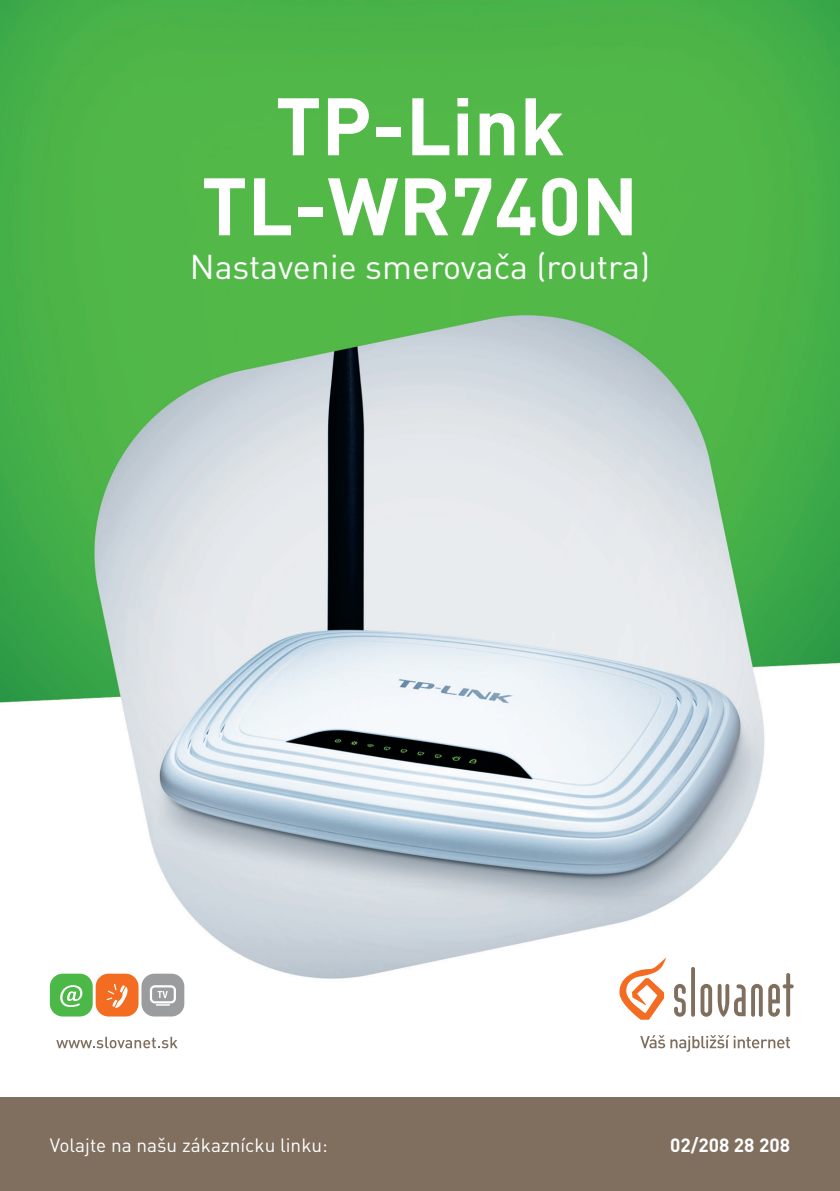
<style>
.page{position:relative;width:840px;height:1191px;background:#fff}
.page>*{position:absolute;margin:0;border:0;box-sizing:border-box;transform-origin:0 0}
.t1{font:700 80px "DIN Pro";color:#fff}
.t2{font:34px "DIN Pro";color:#fff}
.t3{font:19px "DIN Pro";color:#fff}
.t4{font:700 19px "DIN Pro";color:#fff}
</style>
<div class="page">
<img style="left:0;top:0;width:839px;height:1098px">
<svg style="left:617px;top:957px;width:48px;height:62px"></svg>
<svg style="left:56px;top:1036px;width:121px;height:12px"></svg>
<div style="left:50px;top:973px;width:43px;height:43px;background:#4cb848;border-radius:13px"></div>
<div style="left:96px;top:973px;width:42px;height:43px;background:#f36c21;border-radius:13px"></div>
<svg style="left:60px;top:985px;width:22px;height:22px"></svg>
<svg style="left:107px;top:983px;width:20px;height:24px"></svg>
<div style="left:141px;top:973px;width:43px;height:43px;background:#9a9c9d;border-radius:13px"></div>
<svg style="left:150px;top:985px;width:26px;height:20px"></svg>
<svg style="left:673px;top:984px;width:12px;height:32px"></svg>
<svg style="left:690px;top:967px;width:4px;height:49px"></svg>
<svg style="left:700px;top:984px;width:11px;height:32px"></svg>
<svg style="left:717px;top:973px;width:76px;height:44px"></svg>
<svg style="left:640px;top:1035px;width:24px;height:13px"></svg>
<svg style="left:670px;top:1035px;width:119px;height:16px"></svg>
<div style="left:0;top:1098px;width:839px;height:93px;background:#806f5f"></div>
<p class="t1" style="left:275px;top:72px;width:290px">TP-Link</p>
<p class="t1" style="left:201px;top:152px;width:438px">TL-WR740N</p>
<p class="t2" style="left:190px;top:244px;width:461px">Nastavenie smerovača (routra)</p>
<p class="t3" style="left:50px;top:1132px;width:279px">Volajte na našu zákaznícku linku:</p>
<p class="t4" style="left:670px;top:1132px;width:121px">02/208 28 208</p>
</div>
